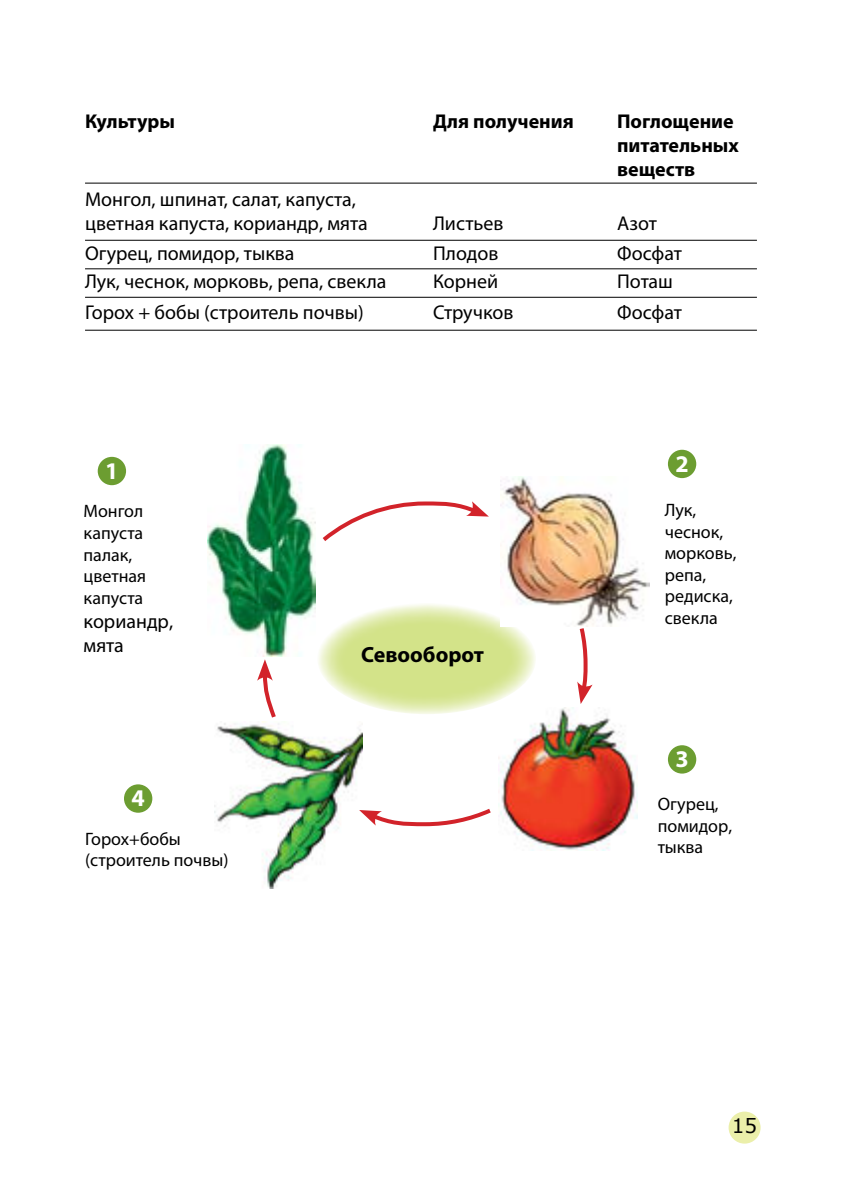
<style>
.page{position:relative;width:842px;height:1191px;background:#fff}
.page>*{position:absolute;margin:0;border:0;box-sizing:border-box;transform-origin:0 0}
.t1{font:700 24px "Myriad Pro";color:#fff}
.t2{font:700 22px "Myriad Pro";color:#000}
.t3{font:20px/24px "Myriad Pro";color:#000}
.t4{font:700 20px/24px "Myriad Pro";color:#000}
.t5{font:20px "Verdana";color:#000}
.t6{font:18px/21.6px "Myriad Pro";color:#000}
</style>
<div class="page">
<img style="left:214px;top:722px;width:149px;height:166px">
<svg style="left:317px;top:603px;width:219px;height:111px;background:#dbe8a0"></svg>
<img style="left:207px;top:444px;width:109px;height:213px">
<img style="left:500px;top:477px;width:149px;height:149px">
<img style="left:500px;top:708px;width:137px;height:142px">
<svg style="left:322px;top:501px;width:167px;height:40px"></svg>
<svg style="left:577px;top:624px;width:16px;height:80px"></svg>
<svg style="left:257px;top:659px;width:19px;height:63px"></svg>
<svg style="left:359px;top:805px;width:132px;height:23px"></svg>
<div style="left:98px;top:457px;width:28px;height:28px;background:#6c9d31;border-radius:50%"></div>
<div style="left:668px;top:450px;width:28px;height:28px;background:#6c9d31;border-radius:50%"></div>
<div style="left:668px;top:745px;width:28px;height:28px;background:#6c9d31;border-radius:50%"></div>
<div style="left:124px;top:784px;width:28px;height:28px;background:#6c9d31;border-radius:50%"></div>
<div style="left:729px;top:1111px;width:32px;height:32px;background:#ebefaa;border-radius:50%"></div>
<hr style="left:85px;top:330px;width:672px;height:1px;background:#000">
<hr style="left:85px;top:297px;width:672px;height:1px;background:#000">
<hr style="left:85px;top:268px;width:672px;height:1px;background:#000">
<hr style="left:85px;top:240px;width:672px;height:1px;background:#000">
<hr style="left:85px;top:183px;width:672px;height:1px;background:#000">
<p class="t4" style="left:85px;top:111px;width:91px">Культуры</p>
<p class="t4" style="left:433px;top:111px;width:142px">Для получения</p>
<p class="t4" style="left:617px;top:111px;width:123px">Поглощение питательных веществ</p>
<p class="t3" style="left:85px;top:189px;width:284px">Монгол, шпинат, салат, капуста, цветная капуста, кориандр, мята</p>
<p class="t3" style="left:433px;top:213px;width:72px">Листьев</p>
<p class="t3" style="left:617px;top:213px;width:41px">Азот</p>
<p class="t3" style="left:85px;top:243px;width:211px">Огурец, помидор, тыква</p>
<p class="t3" style="left:433px;top:243px;width:67px">Плодов</p>
<p class="t3" style="left:617px;top:243px;width:66px">Фосфат</p>
<p class="t3" style="left:85px;top:271px;width:303px">Лук, чеснок, морковь, репа, свекла</p>
<p class="t3" style="left:433px;top:271px;width:67px">Корней</p>
<p class="t3" style="left:617px;top:271px;width:57px">Поташ</p>
<p class="t3" style="left:85px;top:301px;width:280px">Горох + бобы (строитель почвы)</p>
<p class="t3" style="left:433px;top:301px;width:82px">Стручков</p>
<p class="t3" style="left:617px;top:301px;width:66px">Фосфат</p>
<p class="t1" style="left:105px;top:461px;width:15px">1</p>
<p class="t1" style="left:675px;top:454px;width:15px">2</p>
<p class="t6" style="left:84px;top:502px;width:64px">Монгол капуста палак, цветная капуста</p>
<p class="t3" style="left:84px;top:611px;width:91px">кориандр, мята</p>
<p class="t1" style="left:131px;top:789px;width:15px">4</p>
<p class="t6" style="left:85px;top:829px;width:145px">Горох+бобы (строитель почвы)</p>
<p class="t2" style="left:361px;top:646px;width:124px">Севооборот</p>
<p class="t6" style="left:665px;top:501px;width:73px">Лук, чеснок, морковь, репа, редиска, свекла</p>
<p class="t1" style="left:675px;top:750px;width:15px">3</p>
<p class="t6" style="left:658px;top:795px;width:76px">Огурец, помидор, тыква</p>
<p class="t5" style="left:732px;top:1114px;width:27px">15</p>
</div>
